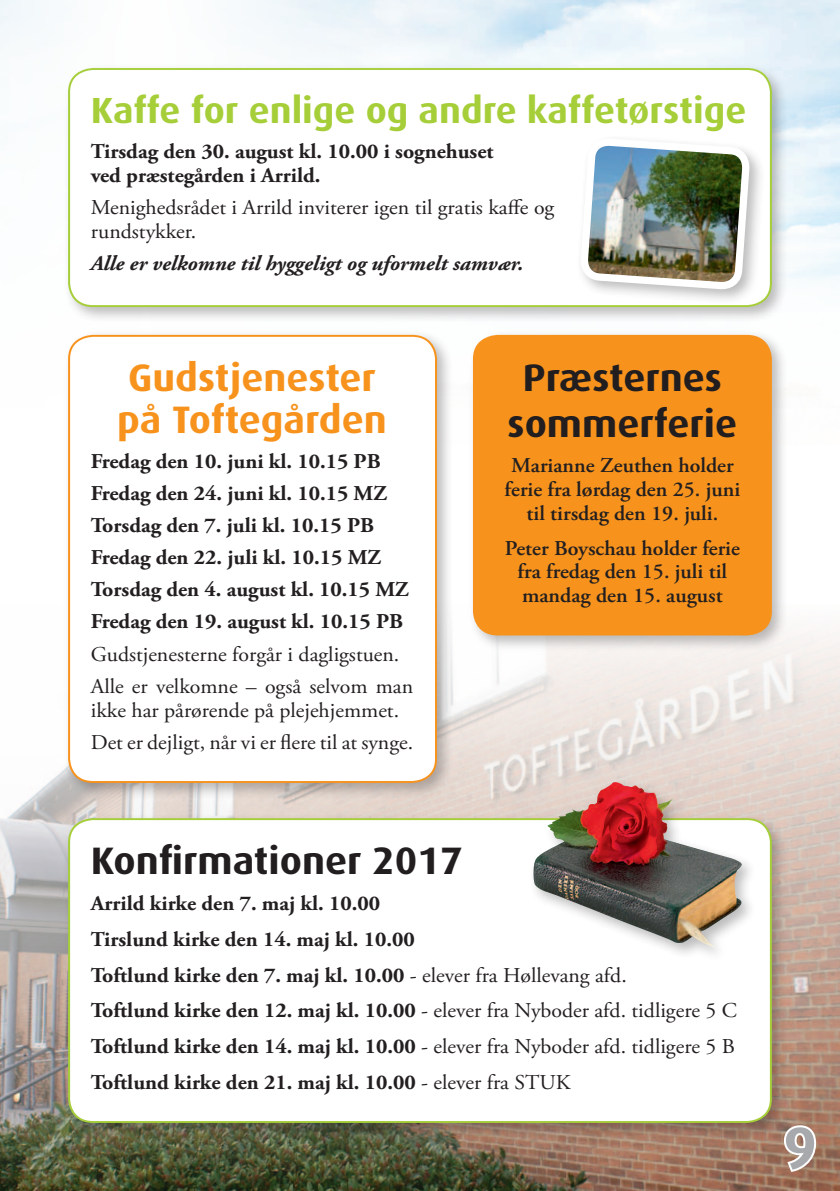
<style>
.page{position:relative;width:840px;height:1191px;background:#fff}
.page>*{position:absolute;margin:0;border:0;box-sizing:border-box;transform-origin:0 0}
.t1{font:700 60px "Dax";color:#a8a9ad}
.t2{font:700 38.2px/46px "Dax";color:#221e1f;text-align:center;scale:1.04 1}
.t3{font:700 38.2px/42.2px "Dax";color:#f7931d;scale:1.04 1}
.t4{font:700 36.4px "Dax";color:#a6ce39;scale:1.04 1}
.t5{font:700 21px/35.8px "Adobe Garamond Pro";color:#231f20}
.t6{font:21px/32px "Adobe Garamond Pro";color:#231f20}
.t7{font:600 21px/24px "Adobe Garamond Pro";color:#231f20;text-align:center}
.t8{font:italic 700 21px "Adobe Garamond Pro";color:#231f20}
.s1{font-weight:400}
</style>
<div class="page">
<img style="left:0;top:633px;width:839px;height:558px">
<div style="left:63px;top:813px;width:725px;height:326px;background:#231f20;opacity:.3"></div>
<div style="left:69px;top:819px;width:701px;height:303px;background:#fff;border-radius:23px"></div>
<div style="left:68px;top:818px;width:703px;height:305px;border:2px solid #a6ce39;border-radius:23px"></div>
<div style="left:63px;top:329px;width:390px;height:471px;background:#231f20;opacity:.3"></div>
<div style="left:69px;top:336px;width:367px;height:446px;background:#fff;border-radius:23px"></div>
<div style="left:68px;top:335px;width:369px;height:448px;border:2px solid #f7931d;border-radius:23px"></div>
<div style="left:467px;top:329px;width:321px;height:323px;background:#231f20;opacity:.3"></div>
<div style="left:473px;top:336px;width:297px;height:298px;background:#f7931d;border-radius:23px"></div>
<div style="left:472px;top:335px;width:299px;height:300px;border:2px solid #f7931d;border-radius:23px"></div>
<div style="left:63px;top:63px;width:725px;height:260px;background:#231f20;opacity:.3"></div>
<div style="left:69px;top:69px;width:701px;height:237px;background:#fff;border-radius:23px"></div>
<div style="left:68px;top:68px;width:703px;height:239px;border:2px solid #a6ce39;border-radius:23px"></div>
<div style="left:576px;top:134px;width:189px;height:171px;background:#231f20;opacity:.3"></div>
<img style="left:576px;top:0;width:177px;height:339px">
<svg style="left:781px;top:1123px;width:36px;height:51px"></svg>
<div style="left:528px;top:777px;width:229px;height:185px;background:#231f20;opacity:.3"></div>
<img style="left:533px;top:782px;width:208px;height:165px">
<h3 class="t4" style="left:91px;top:90px;width:631px">Kaffe for enlige og andre kaffetørstige</h3>
<p class="t5" style="left:91px;top:139px;width:404px;line-height:24px">Tirsdag den 30. august kl. 10.00 i sognehuset ved præstegården i Arrild.</p>
<p class="t6" style="left:91px;top:196px;width:465px;line-height:24px">Menighedsrådet i Arrild inviterer igen til gratis kaffe og rundstykker.</p>
<p class="t8" style="left:91px;top:251px;width:434px">Alle er velkomne til hyggeligt og uformelt samvær.</p>
<h2 class="t3" style="left:117px;top:357px;width:261px">Gudstjenester på Toftegården</h2>
<p class="t5" style="left:91px;top:446px;width:319px;line-height:32px">Fredag den 10. juni kl. 10.15 PB<br>Fredag den 24. juni kl. 10.15 MZ<br>Torsdag den 7. juli kl. 10.15 PB<br>Fredag den 22. juli kl. 10.15 MZ<br>Torsdag den 4. august kl. 10.15 MZ<br>Fredag den 19. august kl. 10.15 PB</p>
<p class="t6" style="left:91px;top:638px;width:323px">Gudstjenesterne forgår i dagligstuen.<br>Alle er velkomne – også selvom man</p>
<p class="t6" style="left:91px;top:694px;width:324px">ikke har pårørende på plejehjemmet.<br>Det er dejligt, når vi er flere til at synge.</p>
<h2 class="t2" style="left:507px;top:355px;width:222px">Præsternes sommerferie</h2>
<p class="t7" style="left:504px;top:453px;width:237px">Marianne Zeuthen holder ferie fra lørdag den 25. juni til tirsdag den 19. juli.</p>
<p class="t7" style="left:504px;top:536px;width:237px">Peter Boyschau holder ferie fra fredag den 15. juli til mandag den 15. august</p>
<h2 class="t2" style="left:91px;top:838px;width:359px">Konfirmationer 2017</h2>
<p class="t5" style="left:91px;top:886px;width:647px">Arrild kirke den 7. maj kl. 10.00<br>Tirslund kirke den 14. maj kl. 10.00<br>Toftlund kirke den 7. maj kl. 10.00 <span class="s1">- elever fra Høllevang afd.<br></span>Toftlund kirke den 12. maj kl. 10.00 <span class="s1">- elever fra Nyboder afd. tidligere 5 C </span>Toftlund kirke den 14. maj kl. 10.00 <span class="s1">- elever fra Nyboder afd. tidligere 5 B </span>Toftlund kirke den 21. maj kl. 10.00 <span class="s1">- elever fra STUK</span></p>
<h1 class="t1" style="left:782px;top:1114px;width:35px">9</h1>
</div>
